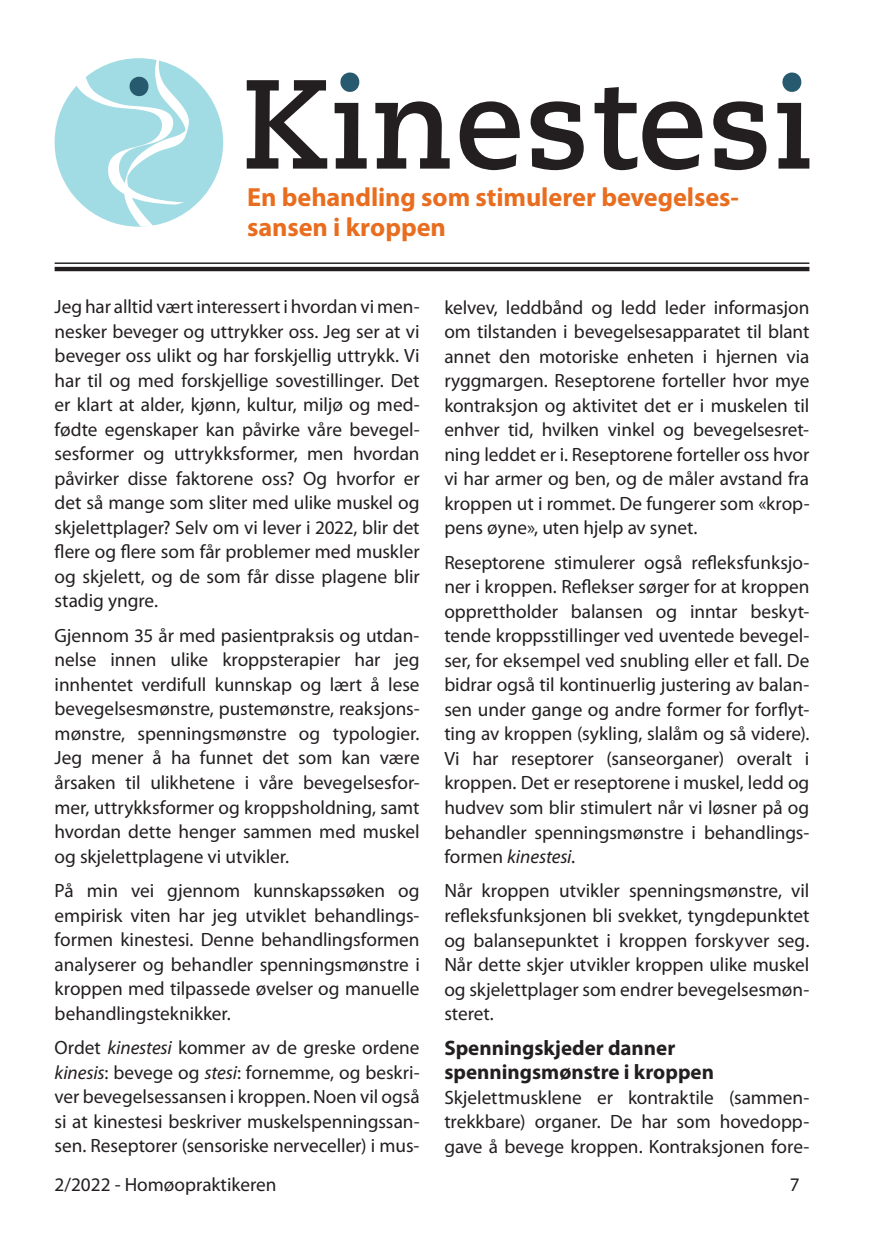
<style>
.page{position:relative;width:874px;height:1246px;background:#fff}
.page>*{position:absolute;margin:0;border:0;box-sizing:border-box;transform-origin:0 0}
.t1{font:700 26.25px/29.8px "Myriad Pro";color:#e96d1f}
.t2{font:700 21px/24.5px "Myriad Pro";color:#231f20}
.t3{font:19.25px/24.5px "Myriad Pro";color:#231f20;text-align:justify}
.s1{font-style:italic}
</style>
<div class="page">
<hr style="left:55px;top:262px;width:754px;height:2px;background:#231f20">
<hr style="left:55px;top:267px;width:754px;height:4px;background:#231f20">
<div style="left:55px;top:58px;width:168px;height:168px;background:#a1dbe3;border-radius:50%"></div>
<svg style="left:76px;top:59px;width:114px;height:167px"></svg>
<svg style="left:246px;top:80px;width:81px;height:88px"></svg>
<svg style="left:334px;top:103px;width:32px;height:65px"></svg>
<svg style="left:375px;top:101px;width:74px;height:67px"></svg>
<svg style="left:459px;top:101px;width:60px;height:69px"></svg>
<svg style="left:530px;top:101px;width:53px;height:69px"></svg>
<svg style="left:594px;top:87px;width:108px;height:83px"></svg>
<svg style="left:713px;top:101px;width:53px;height:69px"></svg>
<svg style="left:777px;top:103px;width:32px;height:65px"></svg>
<svg style="left:340px;top:72px;width:19px;height:20px"></svg>
<svg style="left:782px;top:72px;width:19px;height:20px"></svg>
<h1 class="t1" style="left:247px;top:185px;width:493px">En behandling som stimulerer bevegelses&shy;sansen i kroppen</h1>
<p class="t3" style="left:55px;top:296px;width:366px">Jeg har alltid vært interessert i hvordan vi men&shy;nesker beveger og uttrykker oss. Jeg ser at vi beveger oss ulikt og har forskjellig uttrykk. Vi har til og med forskjellige sovestillinger. Det er klart at alder, kjønn, kultur, miljø og med&shy;fødte egenskaper kan påvirke våre bevegel&shy;sesformer og uttrykksformer, men hvordan påvirker disse faktorene oss? Og hvorfor er det så mange som sliter med ulike muskel og skjelettplager? Selv om vi lever i 2022, blir det flere og flere som får problemer med muskler og skjelett, og de som får disse plagene blir stadig yngre.</p>
<p class="t3" style="left:55px;top:625px;width:366px">Gjennom 35 år med pasientpraksis og utdan&shy;nelse innen ulike kroppsterapier har jeg innhentet verdifull kunnskap og lært å lese bevegelsesmønstre, pustemønstre, reaksjons&shy;mønstre, spenningsmønstre og typologier.<br>Jeg mener å ha funnet det som kan være årsaken til ulikhetene i våre bevegelsesfor&shy;mer, uttrykksformer og kroppsholdning, samt hvordan dette henger sammen med muskel og skjelettplagene vi utvikler.</p>
<p class="t3" style="left:55px;top:880px;width:366px">På min vei gjennom kunnskapssøken og empirisk viten har jeg utviklet behandlings&shy;formen kinestesi. Denne behandlingsformen analyserer og behandler spenningsmønstre i kroppen med tilpassede øvelser og manuelle behandlingsteknikker.</p>
<p class="t3" style="left:55px;top:1037px;width:366px">Ordet <span class="s1">kinestesi</span> kommer av de greske ordene <span class="s1">kinesis</span>: bevege og <span class="s1">stesi</span>: fornemme, og beskri&shy;ver bevegelsessansen i kroppen. Noen vil også si at kinestesi beskriver muskelspenningssan&shy;sen. Reseptorer (sensoriske nerveceller) i mus-</p>
<p class="t3" style="left:444px;top:297px;width:366px">kelvev, leddbånd og ledd leder informasjon om tilstanden i bevegelsesapparatet til blant annet den motoriske enheten i hjernen via ryggmargen. Reseptorene forteller hvor mye kontraksjon og aktivitet det er i muskelen til enhver tid, hvilken vinkel og bevegelsesret&shy;ning leddet er i. Reseptorene forteller oss hvor vi har armer og ben, og de måler avstand fra kroppen ut i rommet. De fungerer som «krop&shy;pens øyne», uten hjelp av synet.</p>
<p class="t3" style="left:444px;top:552px;width:366px">Reseptorene stimulerer også refleksfunksjo&shy;ner i kroppen. Reflekser sørger for at kroppen opprettholder balansen og inntar beskyt&shy;tende kroppsstillinger ved uventede bevegel&shy;ser, for eksempel ved snubling eller et fall. De bidrar også til kontinuerlig justering av balan&shy;sen under gange og andre former for forflyt&shy;ting av kroppen (sykling, slalåm og så videre).<br>Vi har reseptorer (sanseorganer) overalt i kroppen. Det er reseptorene i muskel, ledd og hudvev som blir stimulert når vi løsner på og behandler spenningsmønstre i behandlings&shy;formen <span class="s1">kinestesi</span>.</p>
<p class="t3" style="left:444px;top:880px;width:366px">Når kroppen utvikler spenningsmønstre, vil refleksfunksjonen bli svekket, tyngdepunktet og balansepunktet i kroppen forskyver seg.<br>Når dette skjer utvikler kroppen ulike muskel og skjelettplager som endrer bevegelsesmøn&shy;steret.</p>
<p class="t2" style="left:444px;top:1037px;width:271px">Spenningskjeder danner spenningsmønstre i kroppen</p>
<p class="t3" style="left:444px;top:1086px;width:366px">Skjelettmusklene er kontraktile (sammen&shy;trekkbare) organer. De har som hovedopp&shy;gave å bevege kroppen. Kontraksjonen fore-</p>
<p class="t3" style="left:55px;top:1173px;width:223px">2/2022 - Homøopraktikeren</p>
<p class="t3" style="left:789px;top:1173px;width:11px">7</p>
</div>
